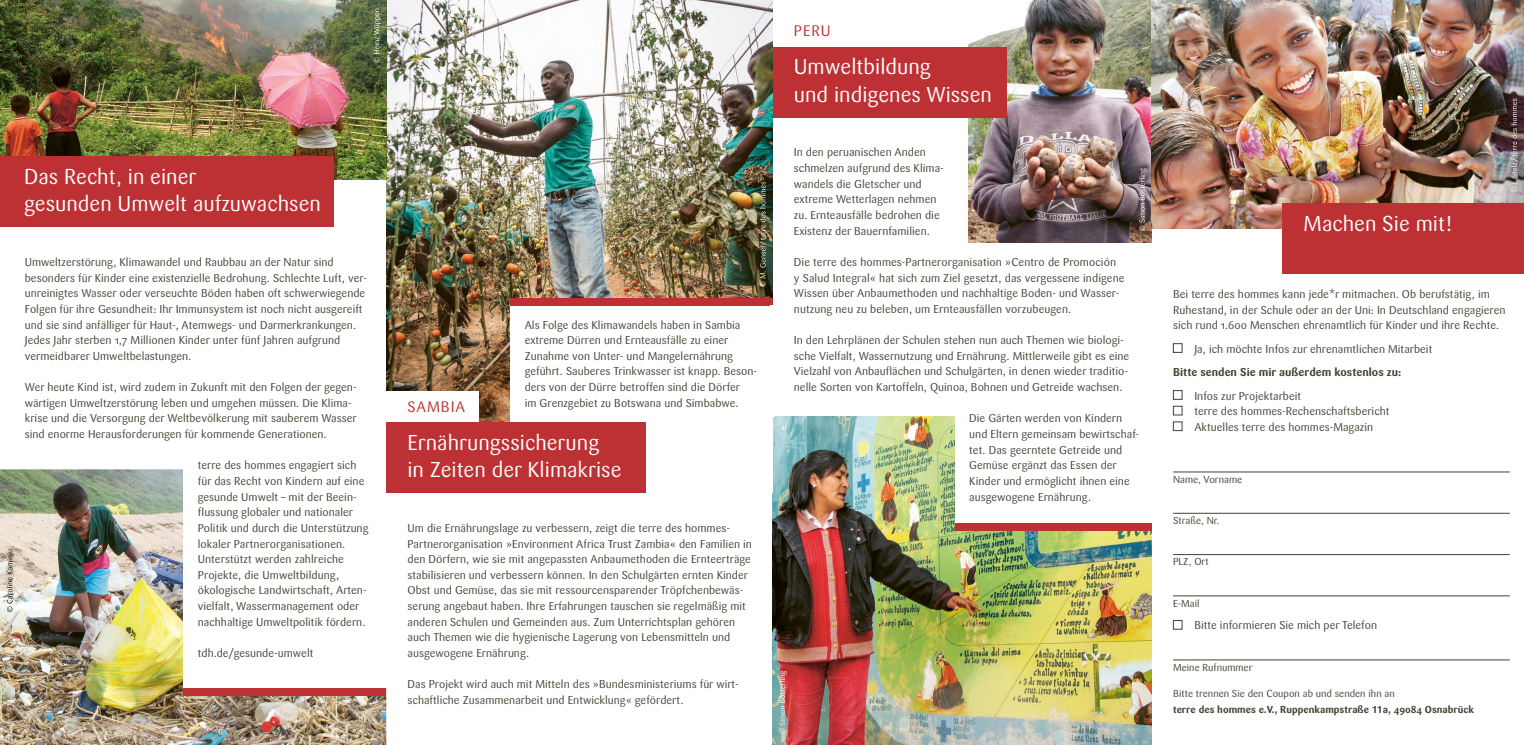
<style>
.page{position:relative;width:1524px;height:745px;background:#fff}
.page>*{position:absolute;margin:0;border:0;box-sizing:border-box;transform-origin:0 0}
.Headline_weiss{font:21.25px/27.5px "Sari OT";color:#fff}
.Headline{font:15px "Sari OT";letter-spacing:.06em;color:#bd3135}
.Erster{font:11.25px/15.6px "Sari OT";color:#454034}
.Erster-2{font:700 11.25px "Sari OT";color:#454034}
.Erster-3{font:700 10px/15.6px "Sari OT";color:#454034}
.Erster-4{font:10px "Sari OT";color:#454034}
.s1{font-weight:400}
</style>
<div class="page">
<img style="left:386px;top:0;width:386px;height:422px">
<img style="left:968px;top:0;width:184px;height:242px">
<img style="left:772px;top:416px;width:380px;height:328px">
<img style="left:0;top:469px;width:386px;height:275px">
<img style="left:0;top:0;width:386px;height:180px">
<img style="left:1152px;top:0;width:372px;height:228px">
<div style="left:510px;top:305px;width:262px;height:187px;background:#fff"></div>
<div style="left:0;top:156px;width:333px;height:71px;background:#bd3135"></div>
<div style="left:772px;top:47px;width:234px;height:70px;background:#bd3135"></div>
<div style="left:184px;top:453px;width:204px;height:235px;background:#fff"></div>
<div style="left:955px;top:407px;width:197px;height:119px;background:#fff"></div>
<div style="left:955px;top:522px;width:197px;height:7px;background:#bd3135"></div>
<div style="left:184px;top:688px;width:202px;height:7px;background:#bd3135"></div>
<div style="left:510px;top:298px;width:262px;height:7px;background:#bd3135"></div>
<div style="left:386px;top:391px;width:92px;height:31px;background:#fff"></div>
<div style="left:1282px;top:203px;width:242px;height:70px;background:#bd3135"></div>
<hr style="left:1173px;top:471px;width:336px;height:1px;background:#454034">
<hr style="left:1173px;top:512px;width:336px;height:1px;background:#454034">
<hr style="left:1173px;top:554px;width:336px;height:1px;background:#454034">
<hr style="left:1173px;top:595px;width:336px;height:1px;background:#454034">
<hr style="left:1173px;top:659px;width:336px;height:1px;background:#454034">
<div style="left:1173px;top:343px;width:9px;height:9px;border:1px solid #454034"></div>
<div style="left:1173px;top:390px;width:9px;height:9px;border:1px solid #454034"></div>
<div style="left:1173px;top:406px;width:9px;height:9px;border:1px solid #454034"></div>
<div style="left:1173px;top:421px;width:9px;height:9px;border:1px solid #454034"></div>
<div style="left:1173px;top:619px;width:9px;height:10px;border:1px solid #454034"></div>
<div style="left:386px;top:422px;width:259px;height:70px;background:#bd3135"></div>
<svg style="left:374px;top:9px;width:7px;height:54px"></svg>
<svg style="left:759px;top:182px;width:8px;height:105px"></svg>
<svg style="left:7px;top:549px;width:7px;height:62px"></svg>
<svg style="left:779px;top:670px;width:8px;height:63px"></svg>
<svg style="left:1139px;top:168px;width:7px;height:63px"></svg>
<svg style="left:1510px;top:98px;width:8px;height:94px"></svg>
<p class="Headline_weiss" style="left:24px;top:162px;width:298px">Das Recht, in einer<br>gesunden Umwelt aufzuwachsen</p>
<p class="Erster" style="left:25px;top:254px;width:344px">Umweltzerstörung, Klimawandel und Raubbau an der Natur sind besonders für Kinder eine existenzielle Bedrohung. Schlechte Luft, ver&shy;unreinigtes Wasser oder verseuchte Böden haben oft schwerwiegende Folgen für ihre Gesundheit: Ihr Immunsystem ist noch nicht ausgereift und sie sind anfälliger für Haut-, Atemwegs- und Darmerkrankungen.<br>Jedes Jahr sterben 1,7 Millionen Kinder unter fünf Jahren aufgrund vermeidbarer Umweltbelastungen.</p>
<p class="Erster" style="left:25px;top:379px;width:333px">Wer heute Kind ist, wird zudem in Zukunft mit den Folgen der gegen&shy;wärtigen Umweltzerstörung leben und umgehen müssen. Die Klima&shy;krise und die Versorgung der Weltbevölkerung mit sauberem Wasser sind enorme Herausforderungen für kommende Generationen.</p>
<p class="Erster" style="left:198px;top:457px;width:172px">terre des hommes engagiert sich für das Recht von Kindern auf eine gesunde Umwelt – mit der Beein&shy;flussung globaler und nationaler Politik und durch die Unterstützung lokaler Partnerorganisationen.<br>Unterstützt werden zahlreiche Projekte, die Umweltbildung, ökologische Landwirtschaft, Arten&shy;vielfalt, Wassermanagement oder nachhaltige Umweltpolitik fördern.</p>
<p class="Erster" style="left:198px;top:644px;width:117px">tdh.de/gesunde-umwelt</p>
<p class="Headline" style="left:407px;top:397px;width:59px">SAMBIA</p>
<p class="Erster" style="left:525px;top:316px;width:234px">Als Folge des Klimawandels haben in Sambia extreme Dürren und Ernteausfälle zu einer Zunahme von Unter- und Mangelernährung geführt. Sauberes Trinkwasser ist knapp. Beson&shy;ders von der Dürre betroffen sind die Dörfer<br>im Grenzgebiet zu Botswana und Simbabwe.</p>
<p class="Headline_weiss" style="left:407px;top:428px;width:216px">Ernährungssicherung<br>in Zeiten der Klimakrise</p>
<p class="Erster" style="left:407px;top:519px;width:346px">Um die Ernährungslage zu verbessern, zeigt die terre des hommes-Partnerorganisation »Environment Africa Trust Zambia« den Familien in den Dörfern, wie sie mit angepassten Anbaumethoden die Ernteerträge stabilisieren und verbessern können. In den Schulgärten ernten Kinder Obst und Gemüse, das sie mit ressourcensparender Tröpfchenbewäs&shy;serung angebaut haben. Ihre Erfahrungen tauschen sie regelmäßig mit anderen Schulen und Gemeinden aus. Zum Unterrichtsplan gehören auch Themen wie die hygienische Lagerung von Lebensmitteln und ausgewogene Ernährung.</p>
<p class="Erster" style="left:407px;top:676px;width:332px">Das Projekt wird auch mit Mitteln des »Bundesministeriums für wirt&shy;schaftliche Zusammenarbeit und Entwicklung« gefördert.</p>
<p class="Headline" style="left:794px;top:21px;width:38px">PERU</p>
<p class="Headline_weiss" style="left:794px;top:53px;width:200px">Umweltbildung<br>und indigenes Wissen</p>
<p class="Erster" style="left:794px;top:144px;width:150px">In den peruanischen Anden schmelzen aufgrund des Klima&shy;wandels die Gletscher und extreme Wetterlagen nehmen zu. Ernteausfälle bedrohen die<br>Existenz der Bauernfamilien.</p>
<p class="Erster" style="left:794px;top:254px;width:332px">Die terre des hommes-Partnerorganisation »Centro de Promoción<br>y Salud Integral« hat sich zum Ziel gesetzt, das vergessene indigene Wissen über Anbaumethoden und nachhaltige Boden- und Wasser&shy;nutzung neu zu beleben, um Ernteausfällen vorzubeugen.</p>
<p class="Erster" style="left:794px;top:332px;width:337px">In den Lehrplänen der Schulen stehen nun auch Themen wie biologi&shy;sche Vielfalt, Wassernutzung und Ernährung. Mittlerweile gibt es eine Vielzahl von Anbauflächen und Schulgärten, in denen wieder traditio&shy;nelle Sorten von Kartoffeln, Quinoa, Bohnen und Getreide wachsen.</p>
<p class="Erster" style="left:969px;top:410px;width:171px">Die Gärten werden von Kindern und Eltern gemeinsam bewirtschaf&shy;tet. Das geerntete Getreide und<br>Gemüse ergänzt das Essen der<br>Kinder und ermöglicht ihnen eine ausgewogene Ernährung.</p>
<p class="Headline_weiss" style="left:1303px;top:209px;width:151px">Machen Sie mit!</p>
<p class="Erster" style="left:1173px;top:286px;width:334px">Bei terre des hommes kann jede*r mitmachen. Ob berufstätig, im<br>Ruhestand, in der Schule oder an der Uni: In Deutschland engagieren sich rund 1.600 Menschen ehrenamtlich für Kinder und ihre Rechte.</p>
<p class="Erster" style="left:1194px;top:340px;width:239px">Ja, ich möchte Infos zur ehrenamtlichen Mitarbeit</p>
<p class="Erster-2" style="left:1173px;top:364px;width:230px">Bitte senden Sie mir außerdem kostenlos zu:</p>
<p class="Erster" style="left:1194px;top:387px;width:108px">Infos zur Projektarbeit</p>
<p class="Erster" style="left:1194px;top:403px;width:197px">terre des hommes-Rechenschaftsbericht</p>
<p class="Erster" style="left:1194px;top:419px;width:180px">Aktuelles terre des hommes-Magazin</p>
<p class="Erster-4" style="left:1173px;top:472px;width:71px">Name, Vorname</p>
<p class="Erster-4" style="left:1173px;top:514px;width:48px">Straße, Nr.</p>
<p class="Erster-4" style="left:1173px;top:555px;width:37px">PLZ, Ort</p>
<p class="Erster-4" style="left:1173px;top:596px;width:28px">E-Mail</p>
<p class="Erster" style="left:1194px;top:617px;width:184px">Bitte informieren Sie mich per Telefon</p>
<p class="Erster-4" style="left:1173px;top:660px;width:81px">Meine Rufnummer</p>
<p class="Erster-3" style="left:1173px;top:685px;width:302px"><span class="s1">Bitte trennen Sie den Coupon ab und senden ihn an<br></span>terre des hommes e.V., Ruppenkampstraße 11a, 49084 Osnabrück</p>
</div>
